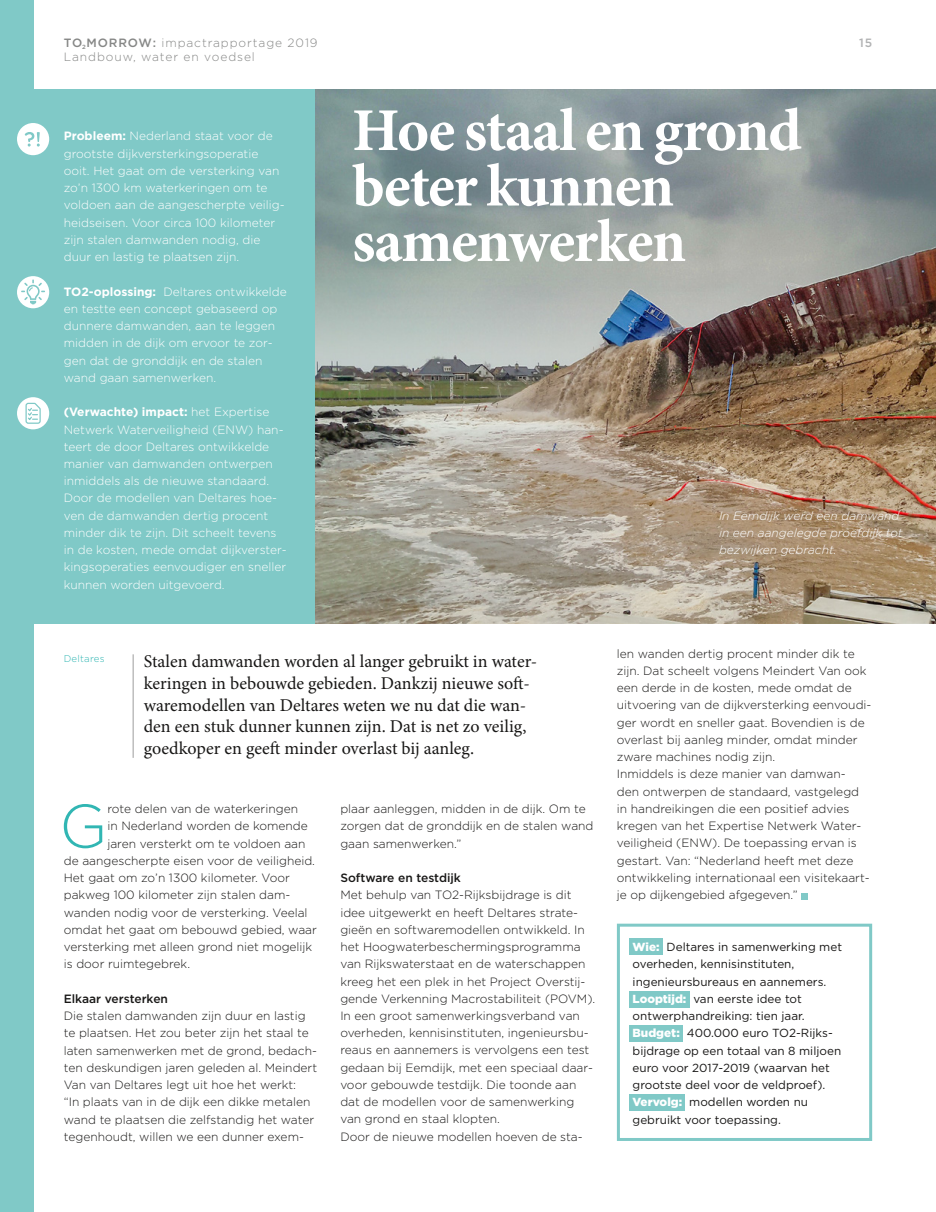
<style>
.page{position:relative;width:936px;height:1212px;background:#fff}
.page>*{position:absolute;margin:0;border:0;box-sizing:border-box;transform-origin:0 0}
.t1{font:300 61.35px "Gotham";color:#31b6b3}
.t2{font:700 60.9px/55.5px "Minion Pro";letter-spacing:-.025em;color:#fff}
.t3{font:18px/21.6px "Minion Pro";color:#181716}
.t4{font:300 12px/17.2px "Gotham";color:#181716}
.t5{font:300 12px/17.2px "Gotham";color:#fff}
.t6{font:italic 300 12px/17.2px "Gotham";color:#fff}
.t7{font:300 12px "Gotham";letter-spacing:.075em;color:#868786}
.t8{font:500 12px "Gotham";color:#181716}
.t9{font:500 12px "Gotham";color:#b1b2b3}
.t10{font:11.7px/17.2px "Gotham";color:#181716}
.t11{font:300 9.75px "Gotham";letter-spacing:.02em;color:#31b6b3}
.s1{font-weight:500}
.s2{font-weight:700}
.s3{font-weight:900;color:#fff}
</style>
<div class="page">
<img style="left:315px;top:89px;width:620px;height:534px">
<div style="left:0;top:0;width:34px;height:1212px;background:#80c9c7"></div>
<div style="left:0;top:89px;width:315px;height:534px;background:#80c9c7"></div>
<div style="left:17px;top:276px;width:32px;height:32px;background:#fff;border-radius:50%"></div>
<svg style="left:21px;top:279px;width:24px;height:25px"></svg>
<div style="left:17px;top:123px;width:32px;height:32px;background:#fff;border-radius:50%"></div>
<svg style="left:25px;top:132px;width:15px;height:15px"></svg>
<div style="left:17px;top:397px;width:32px;height:32px;background:#fff;border-radius:50%"></div>
<svg style="left:25px;top:402px;width:16px;height:22px"></svg>
<hr style="left:133px;top:654px;width:1px;height:104px;background:#9c9c9d">
<div style="left:629px;top:939px;width:33px;height:16px;background:#80c9c7"></div>
<div style="left:629px;top:991px;width:60px;height:16px;background:#80c9c7"></div>
<div style="left:629px;top:1094px;width:56px;height:16px;background:#80c9c7"></div>
<div style="left:629px;top:1025px;width:53px;height:17px;background:#80c9c7"></div>
<div style="left:617px;top:924px;width:255px;height:217px;border:3px solid #80c9c7"></div>
<div style="left:801px;top:893px;width:7px;height:6px;background:#80c9c7"></div>
<p class="t7" style="left:64px;top:35px;width:255px"><span class="s1">TO</span><sub>2</sub><span class="s1">MORROW:</span> impactrapportage 2019</p>
<p class="t9" style="left:859px;top:35px;width:15px">15</p>
<p class="t7" style="left:64px;top:50px;width:193px">Landbouw, water en voedsel</p>
<p class="t5" style="left:64px;top:127px;width:222px"><span class="s2">Probleem:</span> Nederland staat voor de grootste dijkversterkingsoperatie ooit. Het gaat om de versterking van zo’n 1300 km waterkeringen om te voldoen aan de aangescherpte veilig&shy;heidseisen. Voor circa 100 kilometer zijn stalen damwanden nodig, die duur en lastig te plaatsen zijn.</p>
<p class="t5" style="left:64px;top:282px;width:224px"><span class="s2">TO2-oplossing:</span> Deltares ontwikkelde en testte een concept gebaseerd op dunnere damwanden, aan te leggen midden in de dijk om ervoor te zor&shy;gen dat de gronddijk en de stalen wand gaan samenwerken.</p>
<p class="t5" style="left:64px;top:403px;width:224px"><span class="s2">(Verwachte) impact:</span> het Expertise Netwerk Waterveiligheid (ENW) han&shy;teert de door Deltares ontwikkelde manier van damwanden ontwerpen inmiddels als de nieuwe standaard.<br>Door de modellen van Deltares hoe&shy;ven de damwanden dertig procent minder dik te zijn. Dit scheelt tevens in de kosten, mede omdat dijkverster&shy;kingsoperaties eenvoudiger en sneller kunnen worden uitgevoerd.</p>
<h2 class="t2" style="left:352px;top:102px;width:451px">Hoe staal en grond beter kunnen samenwerken</h2>
<p class="t6" style="left:719px;top:507px;width:185px">In Eemdijk werd een damwand in een aangelegde proefdijk tot bezwijken gebracht.</p>
<p class="t11" style="left:64px;top:652px;width:42px">Deltares</p>
<p class="t3" style="left:144px;top:651px;width:395px">Stalen damwanden worden al langer gebruikt in water&shy;keringen in bebouwde gebieden. Dankzij nieuwe soft&shy;waremodellen van Deltares weten we nu dat die wan&shy;den een stuk dunner kunnen zijn. Dat is net zo veilig, goedkoper en geeft minder overlast bij aanleg.</p>
<h1 class="t1" style="left:59px;top:787px;width:50px">G</h1>
<p class="t4" style="left:107px;top:800px;width:192px">rote delen van de waterkeringen</p>
<p class="t4" style="left:107px;top:817px;width:202px">in Nederland worden de komende</p>
<p class="t4" style="left:107px;top:834px;width:199px">jaren versterkt om te voldoen aan</p>
<p class="t4" style="left:64px;top:852px;width:253px">de aangescherpte eisen voor de veiligheid.</p>
<p class="t4" style="left:64px;top:869px;width:227px">Het gaat om zo’n 1300 kilometer. Voor</p>
<p class="t4" style="left:64px;top:886px;width:228px">pakweg 100 kilometer zijn stalen dam-</p>
<p class="t4" style="left:64px;top:903px;width:245px">wanden nodig voor de versterking. Veelal</p>
<p class="t4" style="left:64px;top:921px;width:255px">omdat het gaat om bebouwd gebied, waar</p>
<p class="t4" style="left:64px;top:938px;width:250px">versterking met alleen grond niet mogelijk</p>
<p class="t4" style="left:64px;top:955px;width:128px">is door ruimtegebrek.</p>
<p class="t8" style="left:64px;top:991px;width:106px">Elkaar versterken</p>
<p class="t4" style="left:64px;top:1007px;width:255px">Die stalen damwanden zijn duur en lastig te plaatsen. Het zou beter zijn het staal te laten samenwerken met de grond, bedach&shy;ten deskundigen jaren geleden al. Meindert Van van Deltares legt uit hoe het werkt:<br>“In plaats van in de dijk een dikke metalen wand te plaatsen die zelfstandig het water tegenhoudt, willen we een dunner exem-</p>
<p class="t4" style="left:340px;top:800px;width:255px">plaar aanleggen, midden in de dijk. Om te zorgen dat de gronddijk en de stalen wand gaan samenwerken.”</p>
<p class="t8" style="left:340px;top:870px;width:122px">Software en testdijk</p>
<p class="t4" style="left:340px;top:886px;width:256px">Met behulp van TO2-Rijksbijdrage is dit idee uitgewerkt en heeft Deltares strate&shy;gieën en softwaremodellen ontwikkeld. In het Hoogwaterbeschermingsprogramma van Rijkswaterstaat en de waterschappen kreeg het een plek in het Project Overstij&shy;gende Verkenning Macrostabiliteit (POVM).<br>In een groot samenwerkingsverband van overheden, kennisinstituten, ingenieursbu&shy;reaus en aannemers is vervolgens een test gedaan bij Eemdijk, met een speciaal daar&shy;voor gebouwde testdijk. Die toonde aan dat de modellen voor de samenwerking van grond en staal klopten.<br>Door de nieuwe modellen hoeven de sta-</p>
<p class="t4" style="left:617px;top:644px;width:256px">len wanden dertig procent minder dik te zijn. Dat scheelt volgens Meindert Van ook een derde in de kosten, mede omdat de uitvoering van de dijkversterking eenvoudi&shy;ger wordt en sneller gaat. Bovendien is de overlast bij aanleg minder, omdat minder zware machines nodig zijn.<br>Inmiddels is deze manier van damwan-<br>den ontwerpen de standaard, vastgelegd in handreikingen die een positief advies kregen van het Expertise Netwerk Water&shy;veiligheid (ENW). De toepassing ervan is gestart. Van: “Nederland heeft met deze ontwikkeling internationaal een visitekaart&shy;je op dijkengebied afgegeven.”</p>
<p class="t10" style="left:632px;top:938px;width:211px"><span class="s3">Wie:</span> Deltares in samenwerking met overheden, kennisinstituten, ingenieursbureaus en aannemers.<br><span class="s3">Looptijd:</span> van eerste idee tot ontwerphandreiking: tien jaar.<br><span class="s3">Budget:</span> 400.000 euro TO2-Rijks&shy;bijdrage op een totaal van 8 miljoen euro voor 2017-2019 (waarvan het grootste deel voor de veldproef).<br><span class="s3">Vervolg:</span> modellen worden nu gebruikt voor toepassing.</p>
</div>
